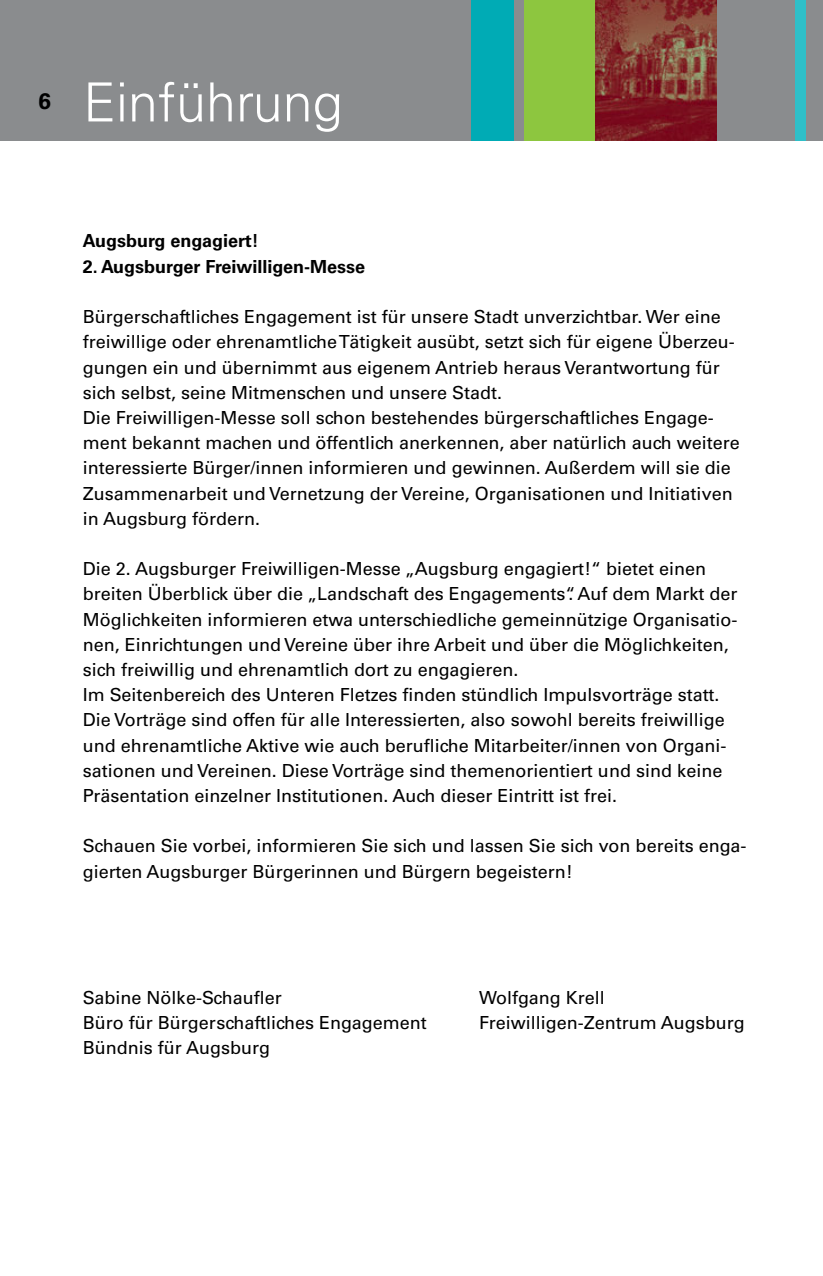
<style>
.page{position:relative;width:823px;height:1276px;background:#fff}
.page>*{position:absolute;margin:0;border:0;box-sizing:border-box;transform-origin:0 0}
.t1{font:300 54px "Univers LT Std";color:#fff}
.t2{font:700 22.5px "Univers LT Std";color:#000}
.t3{font:18px/25.2px "Univers LT Std";color:#000}
.t4{font:700 18px "Univers LT Std";color:#000}
</style>
<div class="page">
<div style="left:0;top:0;width:823px;height:140px;background:#8a8c8e"></div>
<div style="left:524px;top:0;width:98px;height:140px;background:#8dc63f"></div>
<div style="left:795px;top:0;width:10px;height:140px;background:#2fbfc8"></div>
<div style="left:471px;top:0;width:43px;height:140px;background:#00abb5"></div>
<img style="left:595px;top:0;width:121px;height:140px">
<p class="t2" style="left:39px;top:88px;width:14px">6</p>
<h1 class="t1" style="left:83px;top:70px;width:261px">Einführung</h1>
<p class="t4" style="left:83px;top:231px;width:177px">Augsburg engagiert!</p>
<p class="t4" style="left:83px;top:256px;width:284px">2. Augsburger Freiwilligen-Messe</p>
<p class="t3" style="left:83px;top:304px;width:658px">Bürgerschaftliches Engagement ist für unsere Stadt unverzichtbar. Wer eine freiwillige oder ehrenamtliche Tätigkeit ausübt, setzt sich für eigene Überzeu&shy;gungen ein und übernimmt aus eigenem Antrieb heraus Verantwortung für sich selbst, seine Mitmenschen und unsere Stadt.<br>Die Freiwilligen-Messe soll schon bestehendes bürgerschaftliches Engage&shy;ment bekannt machen und öffentlich anerkennen, aber natürlich auch weitere interessierte Bürger/innen informieren und gewinnen. Außerdem will sie die Zusammenarbeit und Vernetzung der Vereine, Organisationen und Initiativen in Augsburg fördern.</p>
<p class="t3" style="left:83px;top:556px;width:656px">Die 2. Augsburger Freiwilligen-Messe „Augsburg engagiert!“ bietet einen breiten Überblick über die „Landschaft des Engagements“. Auf dem Markt der Möglichkeiten informieren etwa unterschiedliche gemeinnützige Organisatio&shy;nen, Einrichtungen und Vereine über ihre Arbeit und über die Möglichkeiten, sich freiwillig und ehrenamtlich dort zu engagieren.<br>Im Seitenbereich des Unteren Fletzes finden stündlich Impulsvorträge statt.<br>Die Vorträge sind offen für alle Interessierten, also sowohl bereits freiwillige und ehrenamtliche Aktive wie auch berufliche Mitarbeiter/innen von Organi&shy;sationen und Vereinen. Diese Vorträge sind themenorientiert und sind keine Präsentation einzelner Institutionen. Auch dieser Eintritt ist frei.</p>
<p class="t3" style="left:83px;top:833px;width:665px">Schauen Sie vorbei, informieren Sie sich und lassen Sie sich von bereits enga&shy;gierten Augsburger Bürgerinnen und Bürgern begeistern!</p>
<p class="t3" style="left:83px;top:985px;width:200px">Sabine Nölke-Schaufler</p>
<p class="t3" style="left:479px;top:985px;width:127px">Wolfgang Krell</p>
<p class="t3" style="left:83px;top:1010px;width:345px">Büro für Bürgerschaftliches Engagement</p>
<p class="t3" style="left:479px;top:1010px;width:267px">Freiwilligen-Zentrum Augsburg</p>
<p class="t3" style="left:83px;top:1035px;width:189px">Bündnis für Augsburg</p>
</div>
